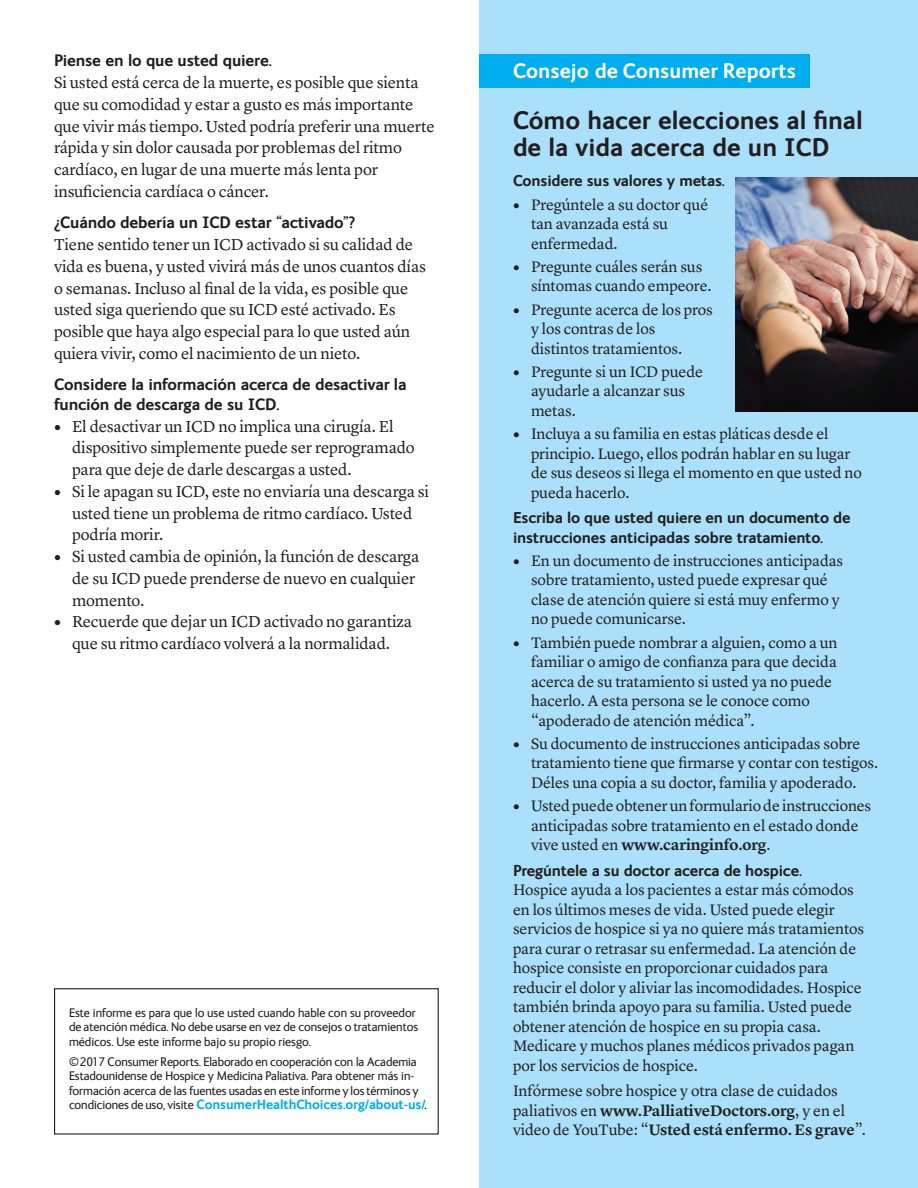
<style>
.page{position:relative;width:918px;height:1188px;background:#fff}
.page>*{position:absolute;margin:0;border:0;box-sizing:border-box;transform-origin:0 0}
.t1{font:700 25.5px/27px "FS Ingrid";color:#231f20}
.t2{font:700 21px "FS Ingrid";color:#fff}
.t3{font:16.5px/21.8px "Lyon Text";letter-spacing:-.01em;color:#231f20}
.t4{font:700 16.5px/19.5px "FS Ingrid";letter-spacing:-.01em;color:#231f20}
.t5{font:15.75px/19.5px "Lyon Text";letter-spacing:-.005em;color:#231f20}
.t6{font:700 15.75px/19.5px "FS Ingrid";letter-spacing:-.01em;color:#231f20}
.t7{font:700 13.5px "FS Ingrid";letter-spacing:-.01em;color:#00aeef}
.t8{font:12.75px/14.2px "FS Ingrid";color:#231f20}
.s1{font-family:"FS Ingrid";font-weight:700}
.s2{font-weight:400;font-size:12.75px;color:#231f20}
.s3{font-size:12.75px;color:#231f20}
.s4{font-weight:600}
</style>
<div class="page">
<div style="left:54px;top:988px;width:385px;height:147px;border:1px solid #231f20"></div>
<div style="left:479px;top:0;width:439px;height:1188px;background:#aae0f9"></div>
<div style="left:479px;top:54px;width:331px;height:34px;background:#00aeef"></div>
<img style="left:735px;top:178px;width:183px;height:233px">
<p class="t4" style="left:54px;top:50px;width:219px">Piense en lo que usted quiere.</p>
<p class="t3" style="left:54px;top:70px;width:382px">Si usted está cerca de la muerte, es posible que sienta que su comodidad y estar a gusto es más importante que vivir más tiempo. Usted podría preferir una muerte rápida y sin dolor causada por problemas del ritmo cardíaco, en lugar de una muerte más lenta por insuficiencia cardíaca o cáncer.</p>
<p class="t4" style="left:54px;top:212px;width:303px">¿Cuándo debería un ICD estar “activado”?</p>
<p class="t3" style="left:54px;top:232px;width:374px">Tiene sentido tener un ICD activado si su calidad de vida es buena, y usted vivirá más de unos cuantos días o semanas. Incluso al final de la vida, es posible que usted siga queriendo que su ICD esté activado. Es posible que haya algo especial para lo que usted aún quiera vivir, como el nacimiento de un nieto.</p>
<p class="t4" style="left:54px;top:374px;width:354px">Considere la información acerca de desactivar la función de descarga de su ICD.</p>
<p class="t3" style="left:72px;top:414px;width:344px;text-indent:-18px"><span class="s1">•</span> El desactivar un ICD no implica una cirugía. El dispositivo simplemente puede ser reprogramado para que deje de darle descargas a usted.</p>
<p class="t3" style="left:72px;top:479px;width:359px;text-indent:-18px"><span class="s1">•</span> Si le apagan su ICD, este no enviaría una descarga si usted tiene un problema de ritmo cardíaco. Usted podría morir.</p>
<p class="t3" style="left:72px;top:544px;width:349px;text-indent:-18px"><span class="s1">•</span> Si usted cambia de opinión, la función de descarga de su ICD puede prenderse de nuevo en cualquier momento.</p>
<p class="t3" style="left:54px;top:610px;width:360px;text-align:center"><span class="s1">•</span> Recuerde que dejar un ICD activado no garantiza que su ritmo cardíaco volverá a la normalidad.</p>
<p class="t8" style="left:69px;top:1005px;width:351px">Este informe es para que lo use usted cuando hable con su proveedor de atención médica. No debe usarse en vez de consejos o tratamientos médicos. Use este informe bajo su propio riesgo.</p>
<p class="t8" style="left:69px;top:1054px;width:351px">© 2017 Consumer Reports. Elaborado en cooperación con la Academia<br>Estadounidense de Hospice y Medicina Paliativa. Para obtener más in&shy;formación acerca de las fuentes usadas en este informe y los términos y</p>
<p class="t7" style="left:69px;top:1096px;width:359px"><span class="s2">condiciones de uso, visite</span> ConsumerHealthChoices.org/about-us/<span class="s3">.</span></p>
<h2 class="t2" style="left:513px;top:57px;width:285px">Consejo de Consumer Reports</h2>
<h1 class="t1" style="left:513px;top:106px;width:351px">Cómo hacer elecciones al final de la vida acerca de un ICD</h1>
<p class="t6" style="left:513px;top:171px;width:213px">Considere sus valores y metas.</p>
<p class="t5" style="left:531px;top:193px;width:179px;text-indent:-18px"><span class="s1">•</span> Pregúntele a su doctor qué tan avanzada está su enfermedad.</p>
<p class="t5" style="left:531px;top:256px;width:182px;text-indent:-18px"><span class="s1">•</span> Pregunte cuáles serán sus síntomas cuando empeore.</p>
<p class="t5" style="left:531px;top:298px;width:183px;text-indent:-18px"><span class="s1">•</span> Pregunte acerca de los pros y los contras de los distintos tratamientos.</p>
<p class="t5" style="left:531px;top:361px;width:174px;text-indent:-18px"><span class="s1">•</span> Pregunte si un ICD puede ayudarle a alcanzar sus metas.</p>
<p class="t5" style="left:531px;top:423px;width:333px;text-indent:-18px"><span class="s1">•</span> Incluya a su familia en estas pláticas desde el principio. Luego, ellos podrán hablar en su lugar de sus deseos si llega el momento en que usted no pueda hacerlo.</p>
<p class="t6" style="left:513px;top:507px;width:339px">Escriba lo que usted quiere en un documento de instrucciones anticipadas sobre tratamiento.</p>
<p class="t5" style="left:531px;top:550px;width:314px;text-indent:-18px"><span class="s1">•</span> En un documento de instrucciones anticipadas sobre tratamiento, usted puede expresar qué clase de atención quiere si está muy enfermo y no puede comunicarse.</p>
<p class="t5" style="left:531px;top:631px;width:308px;text-indent:-18px"><span class="s1">•</span> También puede nombrar a alguien, como a un familiar o amigo de confianza para que decida acerca de su tratamiento si usted ya no puede hacerlo. A esta persona se le conoce como “apoderado de atención médica”.</p>
<p class="t5" style="left:531px;top:733px;width:349px;text-indent:-18px"><span class="s1">•</span> Su documento de instrucciones anticipadas sobre tratamiento tiene que firmarse y contar con testigos.<br>Déles una copia a su doctor, familia y apoderado.</p>
<p class="t5" style="left:531px;top:795px;width:342px;text-indent:-18px"><span class="s1">•</span> Usted puede obtener un formulario de instrucciones anticipadas sobre tratamiento en el estado donde vive usted en <span class="s4">www.caringinfo.org</span>.</p>
<p class="t6" style="left:513px;top:860px;width:291px">Pregúntele a su doctor acerca de hospice.</p>
<p class="t5" style="left:513px;top:879px;width:353px">Hospice ayuda a los pacientes a estar más cómodos en los últimos meses de vida. Usted puede elegir servicios de hospice si ya no quiere más tratamientos para curar o retrasar su enfermedad. La atención de hospice consiste en proporcionar cuidados para reducir el dolor y aliviar las incomodidades. Hospice también brinda apoyo para su familia. Usted puede obtener atención de hospice en su propia casa.<br>Medicare y muchos planes médicos privados pagan por los servicios de hospice.</p>
<p class="t5" style="left:513px;top:1080px;width:354px">Infórmese sobre hospice y otra clase de cuidados paliativos en <span class="s4">www.PalliativeDoctors.org</span>, y en el video de YouTube: “<span class="s4">Usted está enfermo. Es grave</span>”.</p>
</div>
